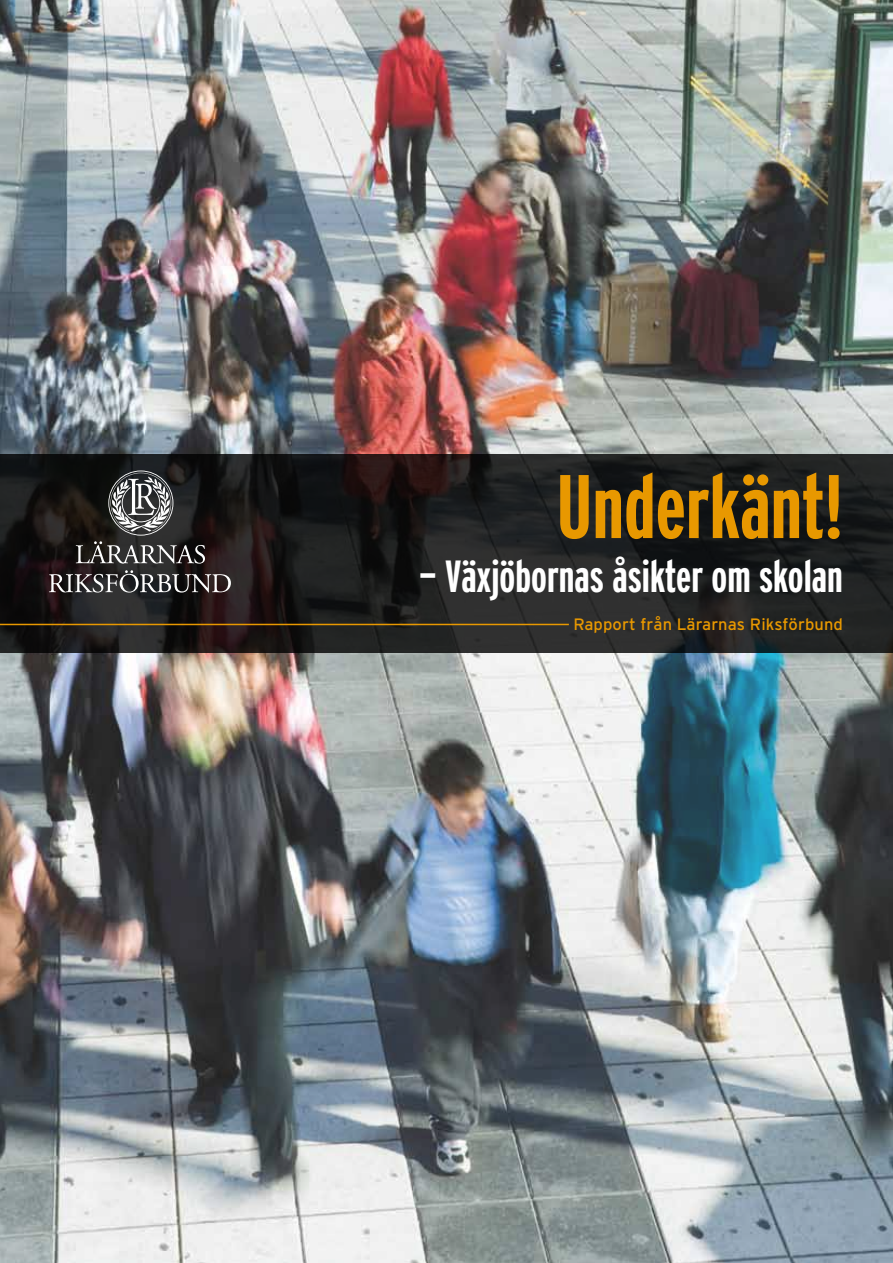
<style>
.page{position:relative;width:893px;height:1263px;background:#fff}
.page>*{position:absolute;margin:0;border:0;box-sizing:border-box;transform-origin:0 0}
.t1{font:700 extra-condensed 90px "Interstate";color:#e89800}
.t2{font:700 extra-condensed 45px "Interstate";color:#fff}
.t3{font:16.5px "Interstate";letter-spacing:.005em;color:#e89800}
</style>
<div class="page">
<img style="left:0;top:0;width:893px;height:1263px">
<svg style="left:0;top:455px;width:893px;height:198px;background:#1e1d1d"></svg>
<svg style="left:49px;top:570px;width:182px;height:22px;background:#545051"></svg>
<svg style="left:76px;top:470px;width:129px;height:94px;background:#424141"></svg>
<hr style="left:0;top:624px;width:569px;height:1px;background:#e89800">
<h1 class="t1" style="left:556px;top:457px;width:288px">Underkänt!</h1>
<h2 class="t2" style="left:419px;top:551px;width:425px">— Växjöbornas åsikter om skolan</h2>
<p class="t3" style="left:573px;top:615px;width:271px">Rapport från Lärarnas Riksförbund</p>
</div>
